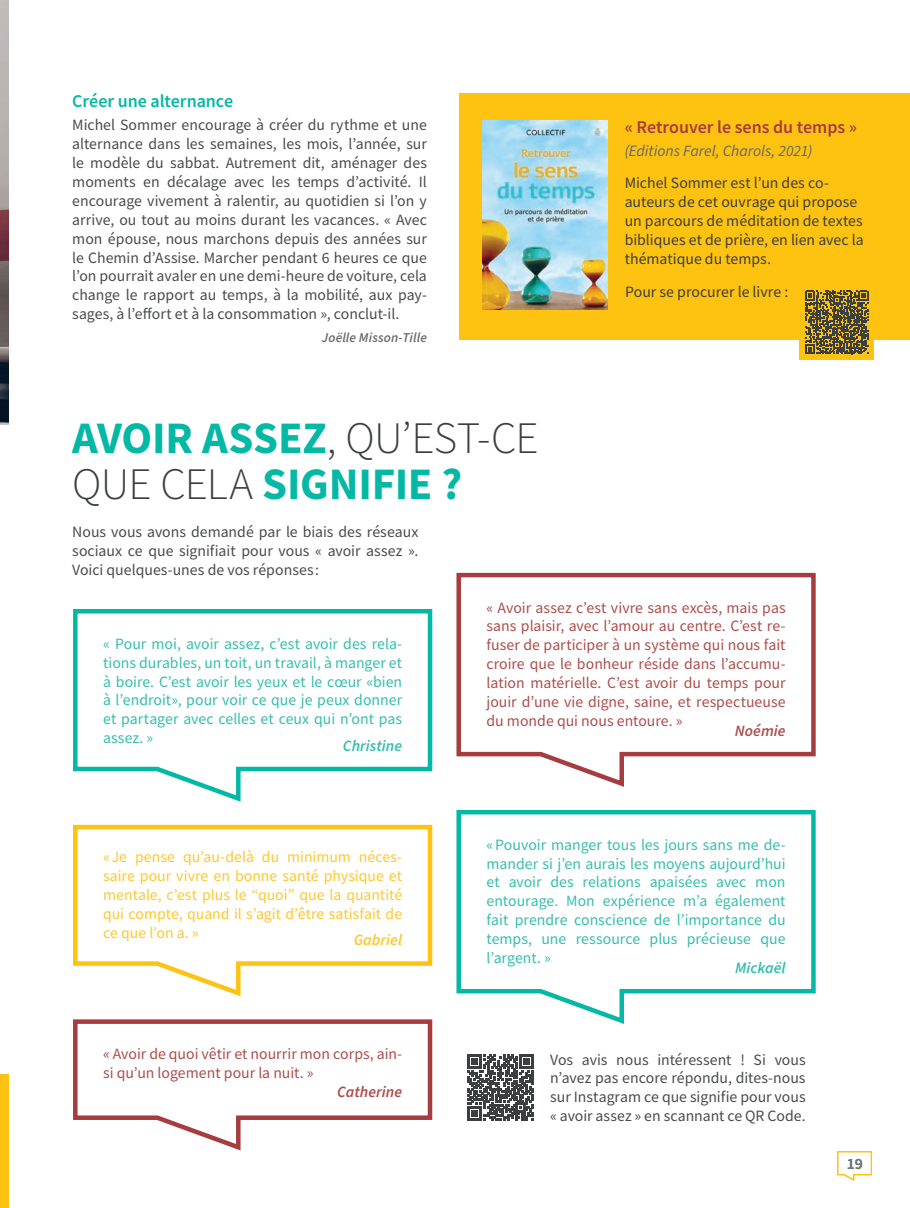
<style>
.page{position:relative;width:910px;height:1208px;background:#fff}
.page>*{position:absolute;margin:0;border:0;box-sizing:border-box;transform-origin:0 0}
.Title_2{font:700 45px/46.5px "Source Sans Pro";letter-spacing:-.005em;color:#03b8a4}
.W-Title_3{font:600 18px "Source Sans Pro";letter-spacing:-.005em;color:#a63c3f}
.Titre_3{font:600 18px "Source Sans Pro";letter-spacing:-.005em;color:#03b8a4}
.Paragraph{font:15.75px/18.9px "Source Sans Pro";color:#494b4b;text-align:justify}
.t1{font:15.75px/18.9px "Source Sans Pro";color:#35beac;text-align:justify}
.t2{font:15.75px/18.9px "Source Sans Pro";color:#ad4d4b}
.t3{font:15.75px/18.9px "Source Sans Pro";color:#fec730;text-align:justify}
.W-Title_3-2{font:15.75px/18.9px "Source Sans Pro";color:#3c3f3f}
.Paragraph-2{font:italic 15.75px "Source Sans Pro";letter-spacing:-.005em;color:#666767}
.Author{font:italic 600 15.75px "Source Sans Pro";color:#35beac}
.Author-2{font:italic 600 15.75px "Source Sans Pro";letter-spacing:.005em;color:#ad4d4b}
.Author-3{font:italic 600 15.75px "Source Sans Pro";color:#fec730}
.t4{font:600 15.75px "Source Sans Pro";color:#747778}
.Paragraph-3{font:italic 600 13.5px "Source Sans Pro";letter-spacing:.01em;color:#6c6d70}
.s1{font-weight:300;color:#3c3f3f}
</style>
<div class="page">
<img style="left:0;top:0;width:9px;height:424px">
<div style="left:0;top:1074px;width:9px;height:134px;background:#fec210"></div>
<svg style="left:73px;top:609px;width:360px;height:193px"></svg>
<svg style="left:73px;top:1019px;width:360px;height:132px"></svg>
<svg style="left:456px;top:572px;width:360px;height:215px"></svg>
<svg style="left:456px;top:809px;width:360px;height:215px"></svg>
<svg style="left:73px;top:824px;width:360px;height:173px"></svg>
<svg style="left:467px;top:1054px;width:67px;height:66px"></svg>
<div style="left:460px;top:94px;width:450px;height:246px;background:#fec210"></div>
<img style="left:482px;top:120px;width:126px;height:190px">
<div style="left:799px;top:285px;width:75px;height:75px;background:#fec210"></div>
<svg style="left:805px;top:291px;width:64px;height:63px"></svg>
<svg style="left:837px;top:1151px;width:36px;height:30px"></svg>
<p class="Titre_3" style="left:72px;top:89px;width:162px">Créer une alternance</p>
<p class="Paragraph" style="left:72px;top:115px;width:356px">Michel Sommer encourage à créer du rythme et une alternance dans les semaines, les mois, l’année, sur le modèle du sabbat. Autrement dit, aménager des moments en décalage avec les temps d’activité. Il encourage vivement à ralentir, au quotidien si l’on y arrive, ou tout au moins durant les vacances. « Avec mon épouse, nous marchons depuis des années sur le Chemin d’Assise. Marcher pendant 6 heures ce que l’on pourrait avaler en une demi-heure de voiture, cela change le rapport au temps, à la mobilité, aux pay&shy;sages, à l’effort et à la consommation », conclut-il.</p>
<p class="Paragraph-3" style="left:322px;top:328px;width:107px">Joëlle Misson-Tille</p>
<p class="Title_2" style="left:72px;top:414px;width:468px">AVOIR ASSEZ<span class="s1">, QU’EST-CE<br>QUE CELA</span> SIGNIFIE ?</p>
<p class="Paragraph" style="left:72px;top:522px;width:348px">Nous vous avons demandé par le biais des réseaux sociaux ce que signifiait pour vous « avoir assez ».<br>Voici quelques-unes de vos réponses :</p>
<p class="W-Title_3" style="left:625px;top:115px;width:234px">« Retrouver le sens du temps »</p>
<p class="Paragraph-2" style="left:625px;top:140px;width:189px">(Editions Farel, Charols, 2021)</p>
<p class="W-Title_3-2" style="left:625px;top:173px;width:240px">Michel Sommer est l’un des co&shy;auteurs de cet ouvrage qui propose un parcours de méditation de textes bibliques et de prière, en lien avec la thématique du temps.</p>
<p class="W-Title_3-2" style="left:625px;top:282px;width:165px">Pour se procurer le livre :</p>
<p class="t1" style="left:103px;top:634px;width:301px">« Pour moi, avoir assez, c’est avoir des rela&shy;tions durables, un toit, un travail, à manger et à boire. C’est avoir les yeux et le cœur «bien à l’endroit», pour voir ce que je peux donner et partager avec celles et ceux qui n’ont pas assez. »</p>
<p class="Author" style="left:343px;top:735px;width:61px">Christine</p>
<p class="t3" style="left:103px;top:847px;width:301px">« Je pense qu’au-delà du minimum néces&shy;saire pour vivre en bonne santé physique et mentale, c’est plus le “quoi” que la quantité qui compte, quand il s’agit d’être satisfait de ce que l’on a. »</p>
<p class="Author-3" style="left:354px;top:929px;width:50px">Gabriel</p>
<p class="t2" style="left:103px;top:1044px;width:301px">« Avoir de quoi vêtir et nourrir mon corps, ain&shy;si qu’un logement pour la nuit. »</p>
<p class="Author-2" style="left:337px;top:1081px;width:67px">Catherine</p>
<p class="t2" style="left:487px;top:598px;width:301px;text-align:justify">« Avoir assez c’est vivre sans excès, mais pas sans plaisir, avec l’amour au centre. C’est re&shy;fuser de participer à un système qui nous fait croire que le bonheur réside dans l’accumu&shy;lation matérielle. C’est avoir du temps pour jouir d’une vie digne, saine, et respectueuse du monde qui nous entoure. »</p>
<p class="Author-2" style="left:735px;top:720px;width:52px">Noémie</p>
<p class="t1" style="left:487px;top:835px;width:301px">« Pouvoir manger tous les jours sans me de&shy;mander si j’en aurais les moyens aujourd’hui et avoir des relations apaisées avec mon entourage. Mon expérience m’a également fait prendre conscience de l’importance du temps, une ressource plus précieuse que l’argent. »</p>
<p class="Author" style="left:735px;top:957px;width:52px">Mickaël</p>
<p class="Paragraph" style="left:550px;top:1049px;width:257px">Vos avis nous intéressent ! Si vous n’avez pas encore répondu, dites-nous sur Instagram ce que signifie pour vous « avoir assez » en scannant ce QR Code.</p>
<p class="t4" style="left:847px;top:1153px;width:18px">19</p>
</div>
